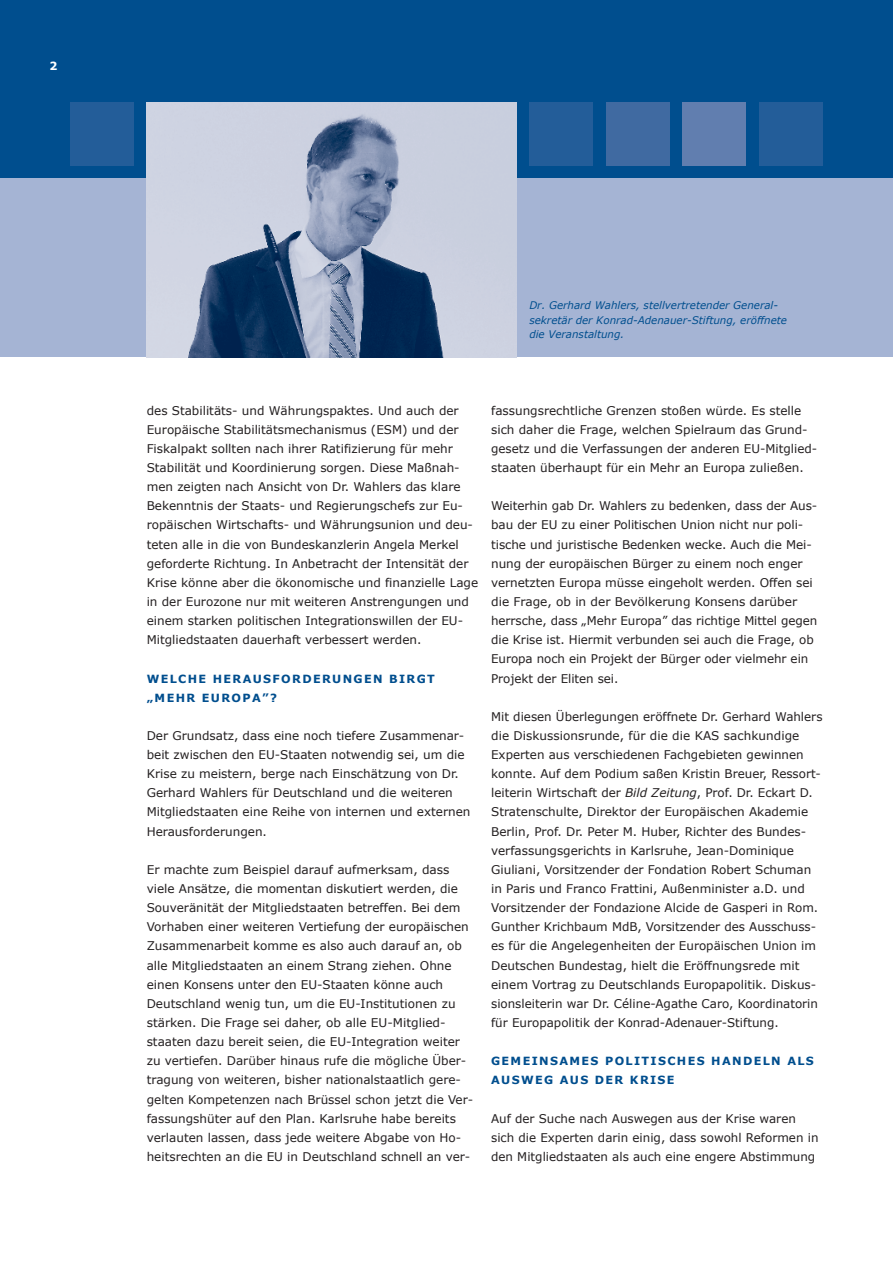
<style>
.page{position:relative;width:893px;height:1263px;background:#fff}
.page>*{position:absolute;margin:0;border:0;box-sizing:border-box;transform-origin:0 0}
.t1{font:12px/19.2px "Verdana";color:#231f20}
.t2{font:700 11.25px/19.2px "Verdana";letter-spacing:.12em;color:#004e8e}
.t3{font:700 11.25px "Verdana";color:#fff}
.t4{font:italic 10.5px/14.4px "Verdana";color:#004e8e}
.s1{font-style:italic}
</style>
<div class="page">
<div style="left:0;top:0;width:893px;height:179px;background:#004e8e"></div>
<div style="left:0;top:179px;width:893px;height:178px;background:#a5b4d4"></div>
<div style="left:70px;top:102px;width:64px;height:64px;background:#235d99"></div>
<div style="left:759px;top:102px;width:64px;height:64px;background:#235d99"></div>
<div style="left:529px;top:102px;width:64px;height:64px;background:#235d99"></div>
<div style="left:606px;top:102px;width:64px;height:64px;background:#406aa1"></div>
<div style="left:682px;top:102px;width:64px;height:64px;background:#617eaf"></div>
<img style="left:147px;top:102px;width:370px;height:255px">
<p class="t3" style="left:49px;top:58px;width:9px">2</p>
<p class="t4" style="left:529px;top:298px;width:259px">Dr. Gerhard Wahlers, stellvertretender General&shy;sekretär der Konrad-Adenauer-Stiftung, eröffnete die Veranstaltung.</p>
<p class="t1" style="left:147px;top:400px;width:333px">des Stabilitäts- und Währungspaktes. Und auch der Europäische Stabilitätsmechanismus (ESM) und der Fiskalpakt sollten nach ihrer Ratifizierung für mehr Stabilität und Koordinierung sorgen. Diese Maßnah&shy;men zeigten nach Ansicht von Dr. Wahlers das klare Bekenntnis der Staats- und Regierungschefs zur Eu&shy;ropäischen Wirtschafts- und Währungsunion und deu&shy;teten alle in die von Bundeskanzlerin Angela Merkel geforderte Richtung. In Anbetracht der Intensität der Krise könne aber die ökonomische und finanzielle Lage in der Eurozone nur mit weiteren Anstrengungen und einem starken politischen Integrationswillen der EU-Mitgliedstaaten dauerhaft verbessert werden.</p>
<p class="t2" style="left:147px;top:669px;width:290px">WELCHE HERAUSFORDERUNGEN BIRGT „MEHR EUROPA”?</p>
<p class="t1" style="left:147px;top:725px;width:325px">Der Grundsatz, dass eine noch tiefere Zusammenar&shy;beit zwischen den EU-Staaten notwendig sei, um die Krise zu meistern, berge nach Einschätzung von Dr.<br>Gerhard Wahlers für Deutschland und die weiteren Mitgliedstaaten eine Reihe von internen und externen Herausforderungen.</p>
<p class="t1" style="left:147px;top:859px;width:328px">Er machte zum Beispiel darauf aufmerksam, dass viele Ansätze, die momentan diskutiert werden, die Souveränität der Mitgliedstaaten betreffen. Bei dem Vorhaben einer weiteren Vertiefung der europäischen Zusammenarbeit komme es also auch darauf an, ob alle Mitgliedstaaten an einem Strang ziehen. Ohne einen Konsens unter den EU-Staaten könne auch Deutschland wenig tun, um die EU-Institutionen zu stärken. Die Frage sei daher, ob alle EU-Mitglied&shy;staaten dazu bereit seien, die EU-Integration weiter zu vertiefen. Darüber hinaus rufe die mögliche Über&shy;tragung von weiteren, bisher nationalstaatlich gere&shy;gelten Kompetenzen nach Brüssel schon jetzt die Ver&shy;fassungshüter auf den Plan. Karlsruhe habe bereits verlauten lassen, dass jede weitere Abgabe von Ho&shy;heitsrechten an die EU in Deutschland schnell an ver-</p>
<p class="t1" style="left:491px;top:400px;width:328px">fassungsrechtliche Grenzen stoßen würde. Es stelle sich daher die Frage, welchen Spielraum das Grund&shy;gesetz und die Verfassungen der anderen EU-Mitglied&shy;staaten überhaupt für ein Mehr an Europa zuließen.</p>
<p class="t1" style="left:491px;top:496px;width:328px">Weiterhin gab Dr. Wahlers zu bedenken, dass der Aus&shy;bau der EU zu einer Politischen Union nicht nur poli&shy;tische und juristische Bedenken wecke. Auch die Mei&shy;nung der europäischen Bürger zu einem noch enger vernetzten Europa müsse eingeholt werden. Offen sei die Frage, ob in der Bevölkerung Konsens darüber herrsche, dass „Mehr Europa” das richtige Mittel gegen die Krise ist. Hiermit verbunden sei auch die Frage, ob Europa noch ein Projekt der Bürger oder vielmehr ein Projekt der Eliten sei.</p>
<p class="t1" style="left:491px;top:706px;width:333px">Mit diesen Überlegungen eröffnete Dr. Gerhard Wahlers die Diskussionsrunde, für die die KAS sachkundige Experten aus verschiedenen Fachgebieten gewinnen konnte. Auf dem Podium saßen Kristin Breuer, Ressort&shy;leiterin Wirtschaft der <span class="s1">Bild Zeitung</span>, Prof. Dr. Eckart D.<br>Stratenschulte, Direktor der Europäischen Akademie Berlin, Prof. Dr. Peter M. Huber, Richter des Bundes&shy;verfassungsgerichts in Karlsruhe, Jean-Dominique Giuliani, Vorsitzender der Fondation Robert Schuman in Paris und Franco Frattini, Außenminister a.D. und Vorsitzender der Fondazione Alcide de Gasperi in Rom.<br>Gunther Krichbaum MdB, Vorsitzender des Ausschuss&shy;es für die Angelegenheiten der Europäischen Union im Deutschen Bundestag, hielt die Eröffnungsrede mit einem Vortrag zu Deutschlands Europapolitik. Diskus&shy;sionsleiterin war Dr. Céline-Agathe Caro, Koordinatorin für Europapolitik der Konrad-Adenauer-Stiftung.</p>
<p class="t2" style="left:491px;top:1051px;width:324px">GEMEINSAMES POLITISCHES HANDELN ALS<br>AUSWEG AUS DER KRISE</p>
<p class="t1" style="left:491px;top:1108px;width:329px">Auf der Suche nach Auswegen aus der Krise waren sich die Experten darin einig, dass sowohl Reformen in den Mitgliedstaaten als auch eine engere Abstimmung</p>
</div>
